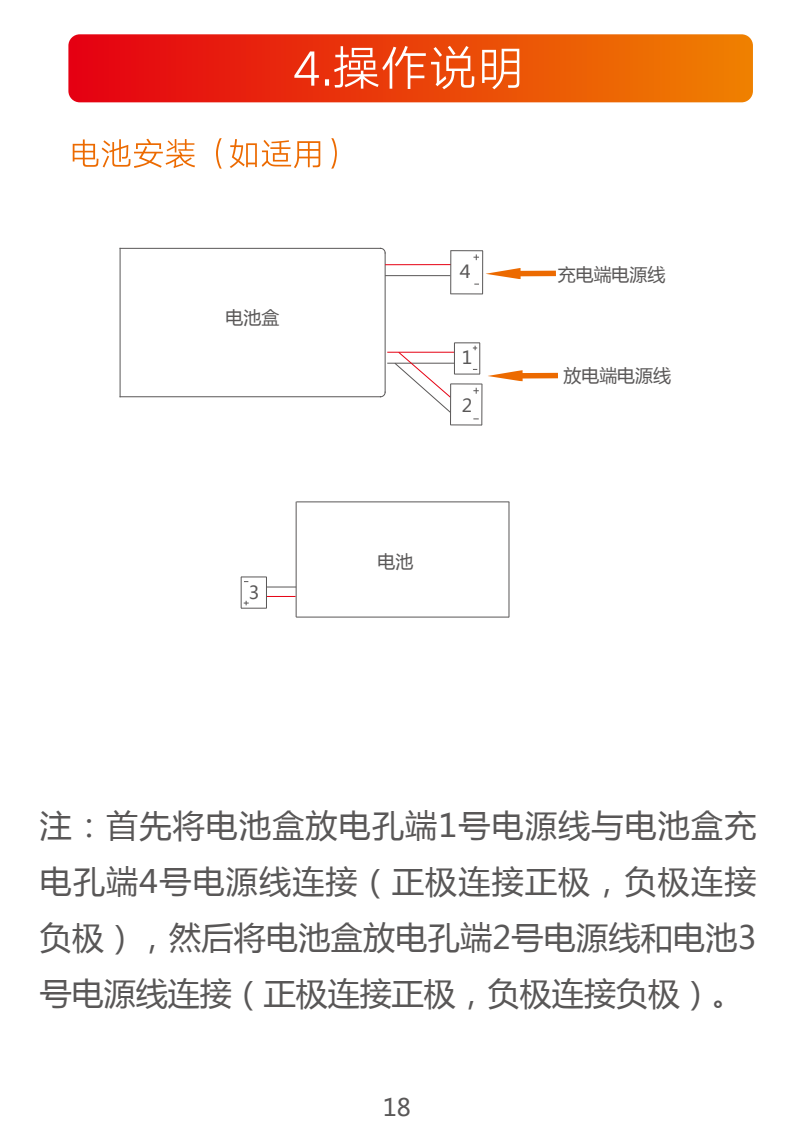
<style>
.page{position:relative;width:794px;height:1134px;background:#fff}
.page>*{position:absolute;margin:0;border:0;box-sizing:border-box;transform-origin:0 0}
.t1{font:32px/56px "Microsoft Ya Hei";letter-spacing:.01em;color:#595757;text-align:justify}
.t2{font:24px "Microsoft Ya Hei";color:#595757}
.t3{font:18px "Microsoft Ya Hei";color:#595757}
.t4{font:18px "Microsoft Ya Hei";color:#595757;scale:1.04 1}
</style>
<div class="page">
<svg style="left:68px;top:34px;width:685px;height:68px;background:#ea420b"></svg>
<svg style="left:294px;top:46px;width:225px;height:43px"></svg>
<svg style="left:73px;top:138px;width:264px;height:31px"></svg>
<svg style="left:379px;top:247px;width:7px;height:6px"></svg>
<svg style="left:379px;top:392px;width:7px;height:6px"></svg>
<hr style="left:120px;top:396px;width:260px;height:1px;background:#595757">
<hr style="left:119px;top:248px;width:2px;height:149px;background:#595757">
<hr style="left:120px;top:248px;width:260px;height:1px;background:#595757">
<hr style="left:384px;top:253px;width:2px;height:139px;background:#595757">
<hr style="left:296px;top:616px;width:213px;height:2px;background:#595757">
<hr style="left:296px;top:501px;width:213px;height:1px;background:#595757">
<hr style="left:508px;top:502px;width:1px;height:115px;background:#595757">
<hr style="left:295px;top:502px;width:2px;height:115px;background:#595757">
<svg style="left:267px;top:596px;width:28px;height:1px"></svg>
<hr style="left:267px;top:586px;width:29px;height:2px;background:#595757">
<hr style="left:266px;top:577px;width:1px;height:31px;background:#595757">
<hr style="left:240px;top:577px;width:2px;height:31px;background:#595757">
<hr style="left:241px;top:576px;width:26px;height:2px;background:#595757">
<hr style="left:241px;top:607px;width:26px;height:2px;background:#595757">
<svg style="left:244px;top:601px;width:5px;height:4px"></svg>
<hr style="left:385px;top:264px;width:66px;height:1px;background:#e60012">
<hr style="left:450px;top:251px;width:1px;height:43px;background:#595757">
<hr style="left:482px;top:251px;width:1px;height:43px;background:#595757">
<hr style="left:450px;top:293px;width:33px;height:2px;background:#595757">
<hr style="left:450px;top:250px;width:33px;height:1px;background:#595757">
<svg style="left:473px;top:254px;width:6px;height:6px"></svg>
<hr style="left:385px;top:275px;width:65px;height:1px;background:#595757">
<hr style="left:387px;top:351px;width:67px;height:2px;background:#e60012">
<hr style="left:387px;top:362px;width:68px;height:2px;background:#595757">
<hr style="left:450px;top:384px;width:1px;height:41px;background:#595757">
<hr style="left:481px;top:384px;width:1px;height:41px;background:#595757">
<hr style="left:450px;top:424px;width:32px;height:2px;background:#595757">
<hr style="left:450px;top:383px;width:32px;height:2px;background:#595757">
<svg style="left:394px;top:342px;width:86px;height:78px"></svg>
<svg style="left:486px;top:268px;width:70px;height:11px"></svg>
<svg style="left:488px;top:370px;width:70px;height:12px"></svg>
<p class="t3" style="left:226px;top:305px;width:55px">电池盒</p>
<p class="t3" style="left:249px;top:580px;width:12px">3</p>
<p class="t4" style="left:460px;top:259px;width:12px">4</p>
<p class="t3" style="left:462px;top:345px;width:12px">1</p>
<p class="t3" style="left:462px;top:394px;width:12px">2</p>
<p class="t3" style="left:377px;top:550px;width:37px">电池</p>
<p class="t3" style="left:558px;top:262px;width:109px">充电端电源线</p>
<p class="t3" style="left:563px;top:363px;width:109px">放电端电源线</p>
<p class="t1" style="left:40px;top:796px;width:718px">注：首先将电池盒放电孔端1号电源线与电池盒充电孔端4号电源线连接（正极连接正极，负极连接负极），然后将电池盒放电孔端2号电源线和电池3号电源线连接（正极连接正极，负极连接负极）。</p>
<p class="t2" style="left:383px;top:1091px;width:30px">18</p>
</div>
